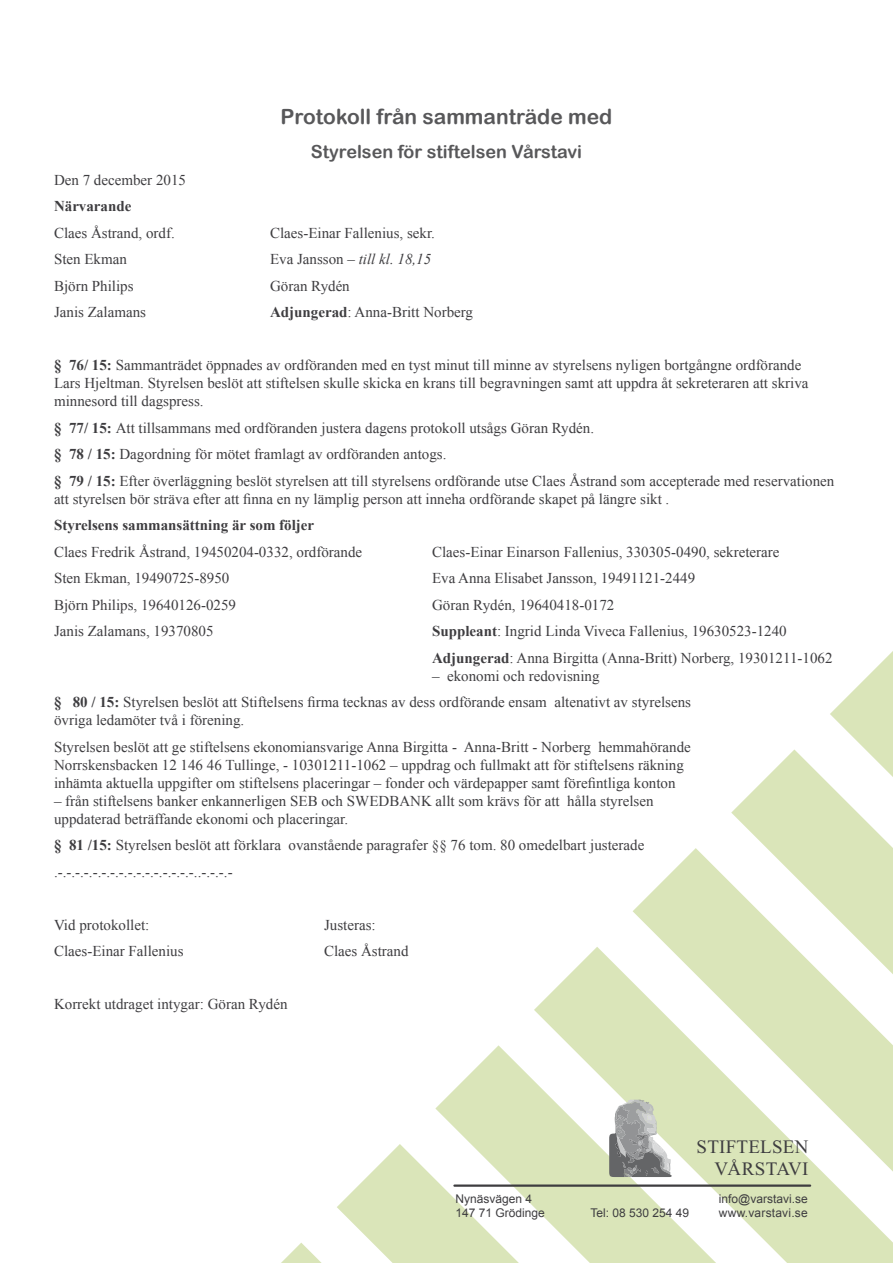
<style>
.page{position:relative;width:893px;height:1263px;background:#fff}
.page>*{position:absolute;margin:0;border:0;box-sizing:border-box;transform-origin:0 0}
.t1{font:21px "Arial Rounded MT Bold";color:#58585a}
.t2{font:18.9px/22.8px "Times New Roman";letter-spacing:.015em;color:#3e3d40;text-align:right}
.t3{font:18px "Arial Rounded MT Bold";color:#58585a}
.t4{font:15px/26.5px "Times New Roman";color:#3e3d40}
.t5{font:700 15px "Times New Roman";color:#3e3d40}
.t6{font:italic 15px "Times New Roman";color:#3e3d40}
.t7{font:12px/14.4px "Arial";color:#3e3d40}
.s1{font-style:normal}
.s2{font-weight:700}
</style>
<div class="page">
<svg style="left:830px;top:651px;width:63px;height:98px"></svg>
<svg style="left:731px;top:749px;width:162px;height:99px;fill:#dae5b9"></svg>
<svg style="left:633px;top:848px;width:260px;height:99px;fill:#dae5b9"></svg>
<svg style="left:534px;top:947px;width:359px;height:316px;fill:#dae5b9"></svg>
<svg style="left:435px;top:1045px;width:336px;height:218px;fill:#dae5b9"></svg>
<svg style="left:281px;top:1144px;width:292px;height:119px"></svg>
<svg style="left:609px;top:1100px;width:63px;height:77px;background:#a8aba5"></svg>
<hr style="left:454px;top:1184px;width:356px;height:3px;background:#3e3d40">
<h1 class="t1" style="left:281px;top:104px;width:333px">Protokoll från sammanträde med</h1>
<p class="t3" style="left:311px;top:141px;width:273px">Styrelsen för stiftelsen Vårstavi</p>
<p class="t4" style="left:54px;top:166px;width:134px">Den 7 december 2015</p>
<p class="t5" style="left:54px;top:196px;width:79px">Närvarande</p>
<p class="t4" style="left:54px;top:219px;width:122px">Claes Åstrand, ordf.</p>
<p class="t4" style="left:270px;top:219px;width:166px">Claes-Einar Fallenius, sekr.</p>
<p class="t4" style="left:54px;top:246px;width:74px">Sten Ekman</p>
<p class="t6" style="left:270px;top:249px;width:163px"><span class="s1">Eva Jansson –</span> till kl. 18,15</p>
<p class="t4" style="left:54px;top:272px;width:81px">Björn Philips</p>
<p class="t4" style="left:270px;top:272px;width:81px">Göran Rydén</p>
<p class="t4" style="left:54px;top:299px;width:94px">Janis Zalamans</p>
<p class="t4" style="left:270px;top:299px;width:205px"><span class="s2">Adjungerad</span>: Anna-Britt Norberg</p>
<p class="t4" style="left:54px;top:356px;width:756px;line-height:18px"><span class="s2">§ 76/ 15:</span> Sammanträdet öppnades av ordföranden med en tyst minut till minne av styrelsens nyligen bortgångne ordförande<br>Lars Hjeltman. Styrelsen beslöt att stiftelsen skulle skicka en krans till begravningen samt att uppdra åt sekreteraren att skriva minnesord till dagspress.</p>
<p class="t4" style="left:54px;top:414px;width:782px"><span class="s2">§ 77/ 15:</span> Att tillsammans med ordföranden justera dagens protokoll utsågs Göran Rydén.<br><span class="s2">§ 78 / 15:</span> Dagordning för mötet framlagt av ordföranden antogs.<br><span class="s2">§ 79 / 15:</span> Efter överläggning beslöt styrelsen att till styrelsens ordförande utse Claes Åstrand som accepterade med reservationen</p>
<p class="t4" style="left:54px;top:485px;width:617px">att styrelsen bör sträva efter att finna en ny lämplig person att inneha ordförande skapet på längre sikt .</p>
<p class="t5" style="left:54px;top:515px;width:262px">Styrelsens sammansättning är som följer</p>
<p class="t4" style="left:54px;top:538px;width:310px">Claes Fredrik Åstrand, 19450204-0332, ordförande</p>
<p class="t4" style="left:432px;top:538px;width:349px">Claes-Einar Einarson Fallenius, 330305-0490, sekreterare</p>
<p class="t4" style="left:54px;top:565px;width:177px">Sten Ekman, 19490725-8950</p>
<p class="t4" style="left:432px;top:565px;width:265px">Eva Anna Elisabet Jansson, 19491121-2449</p>
<p class="t4" style="left:54px;top:591px;width:184px">Björn Philips, 19640126-0259</p>
<p class="t4" style="left:432px;top:591px;width:184px">Göran Rydén, 19640418-0172</p>
<p class="t4" style="left:54px;top:618px;width:161px">Janis Zalamans, 19370805</p>
<p class="t4" style="left:432px;top:618px;width:402px"><span class="s2">Suppleant</span>: Ingrid Linda Viveca Fallenius, 19630523-1240<br><span class="s2">Adjungerad</span>: Anna Birgitta (Anna-Britt) Norberg, 19301211-1062</p>
<p class="t4" style="left:54px;top:662px;width:639px;text-indent:378px">– ekonomi och redovisning<br><span class="s2">§ 80 / 15:</span> Styrelsen beslöt att Stiftelsens firma tecknas av dess ordförande ensam altenativt av styrelsens</p>
<p class="t4" style="left:54px;top:707px;width:638px">övriga ledamöter två i förening.<br>Styrelsen beslöt att ge stiftelsens ekonomiansvarige Anna Birgitta - Anna-Britt - Norberg hemmahörande</p>
<p class="t4" style="left:54px;top:756px;width:631px;line-height:18px">Norrskensbacken 12 146 46 Tullinge, - 10301211-1062 – uppdrag och fullmakt att för stiftelsens räkning inhämta aktuella uppgifter om stiftelsens placeringar – fonder och värdepapper samt förefintliga konton</p>
<p class="t4" style="left:54px;top:792px;width:601px;line-height:18px">– från stiftelsens banker enkannerligen SEB och SWEDBANK allt som krävs för att hålla styrelsen uppdaterad beträffande ekonomi och placeringar.</p>
<p class="t4" style="left:54px;top:832px;width:592px"><span class="s2">§ 81 /15:</span> Styrelsen beslöt att förklara ovanstående paragrafer §§ 76 tom. 80 omedelbart justerade .-.-.-.-.-.-.-.-.-.-.-.-.-.-.-.-..-.-.-.-</p>
<p class="t4" style="left:54px;top:911px;width:97px">Vid protokollet:</p>
<p class="t4" style="left:324px;top:911px;width:53px">Justeras:</p>
<p class="t4" style="left:54px;top:938px;width:131px">Claes-Einar Fallenius</p>
<p class="t4" style="left:324px;top:938px;width:86px">Claes Åstrand</p>
<p class="t4" style="left:54px;top:991px;width:235px">Korrekt utdraget intygar: Göran Rydén</p>
<p class="t7" style="left:455px;top:1191px;width:91px">Nynäsvägen 4<br>147 71 Grödinge</p>
<p class="t7" style="left:590px;top:1206px;width:100px">Tel: 08 530 254 49</p>
<p class="t2" style="left:696px;top:1134px;width:113px">STIFTELSEN<br>VÅRSTAVI</p>
<p class="t7" style="left:719px;top:1191px;width:90px">info@varstavi.se www.varstavi.se</p>
</div>
